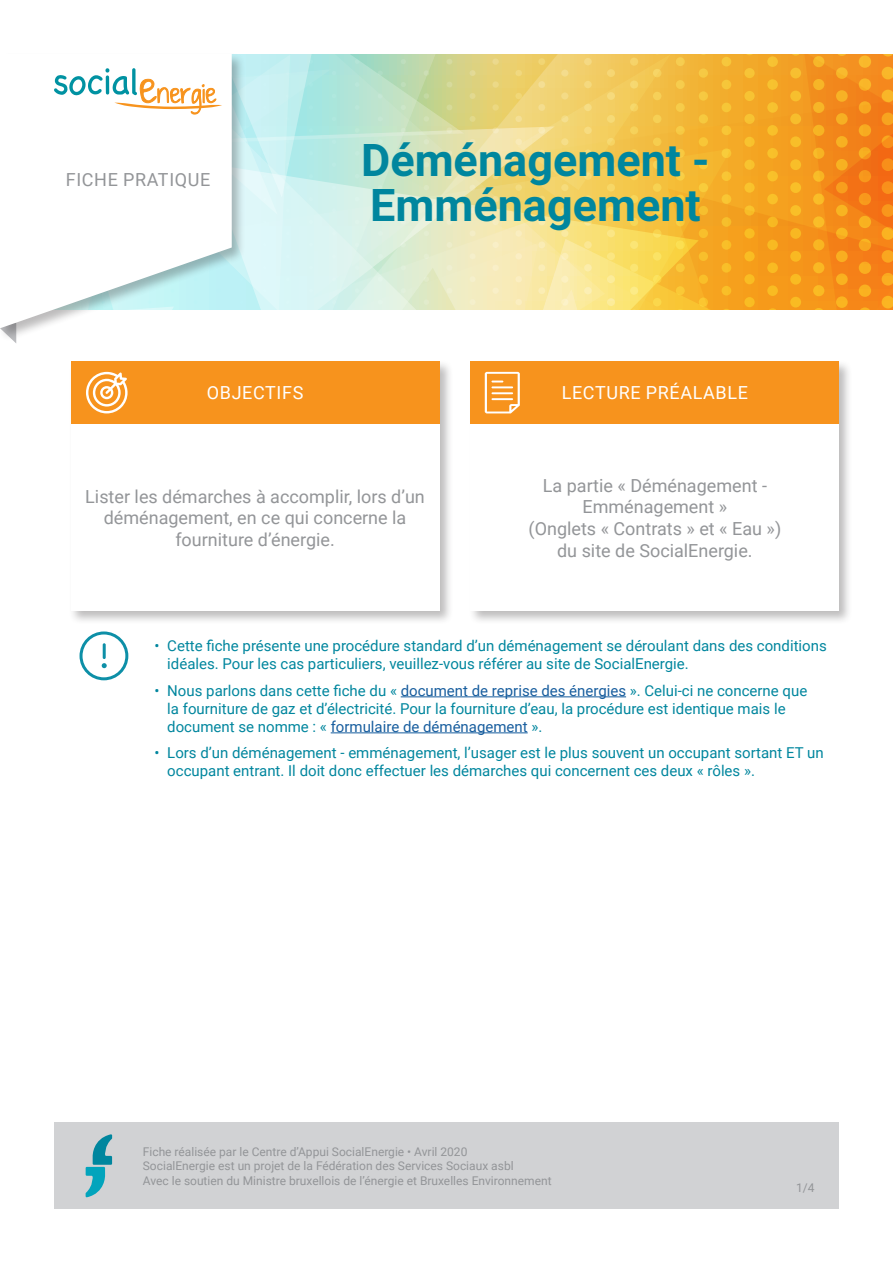
<style>
.page{position:relative;width:893px;height:1263px;background:#fff}
.page>*{position:absolute;margin:0;border:0;box-sizing:border-box;transform-origin:0 0}
.t1{font:700 45px/45px "Roboto";color:#00869e}
.t2{font:18px/21.6px "Roboto";color:#939598;text-align:center}
.t3{font:18px "Roboto";letter-spacing:.035em;color:#fff}
.t4{font:18px "Roboto";letter-spacing:.035em;color:#939598}
.t5{font:15px/18px "Roboto";color:#00869e}
.t6{font:12px "Roboto";color:#939598}
.s1{color:#175d9e}
</style>
<div class="page">
<svg style="left:1px;top:310px;width:87px;height:18px"></svg>
<svg style="left:53px;top:54px;width:840px;height:256px"></svg>
<div style="left:54px;top:1123px;width:785px;height:86px;background:#d1d2d4"></div>
<svg style="left:86px;top:1134px;width:26px;height:63px"></svg>
<div style="left:469px;top:359px;width:384px;height:266px;background:#231f20;opacity:.3"></div>
<div style="left:471px;top:361px;width:368px;height:250px;background:#fff"></div>
<div style="left:69px;top:359px;width:384px;height:266px;background:#231f20;opacity:.3"></div>
<div style="left:71px;top:361px;width:368px;height:250px;background:#fff"></div>
<div style="left:71px;top:361px;width:368px;height:63px;background:#f7931d"></div>
<div style="left:471px;top:361px;width:368px;height:63px;background:#f7931d"></div>
<svg style="left:485px;top:372px;width:35px;height:41px"></svg>
<svg style="left:86px;top:372px;width:42px;height:41px"></svg>
<hr style="left:401px;top:696px;width:225px;height:1px;background:#175d9e">
<hr style="left:331px;top:732px;width:197px;height:1px;background:#175d9e">
<svg style="left:80px;top:631px;width:48px;height:49px"></svg>
<hr style="left:103px;top:643px;width:3px;height:16px;background:#0d8fa7;border-radius:2px">
<p class="t4" style="left:66px;top:167px;width:146px">FICHE PRATIQUE</p>
<p class="t1" style="left:361px;top:136px;width:350px">Déménagement -<br>Emménagement</p>
<p class="t3" style="left:207px;top:380px;width:98px">OBJECTIFS</p>
<p class="t3" style="left:562px;top:380px;width:188px">LECTURE PRÉALABLE</p>
<p class="t2" style="left:85px;top:485px;width:341px">Lister les démarches à accomplir, lors d’un déménagement, en ce qui concerne la</p>
<p class="t2" style="left:175px;top:528px;width:161px">fourniture d’énergie.</p>
<p class="t2" style="left:529px;top:474px;width:254px">La partie « Déménagement -<br>Emménagement »<br>(Onglets « Contrats » et « Eau »)</p>
<p class="t2" style="left:557px;top:539px;width:197px">du site de SocialEnergie.</p>
<p class="t5" style="left:167px;top:636px;width:661px;text-indent:-13px">• Cette fiche présente une procédure standard d’un déménagement se déroulant dans des conditions idéales. Pour les cas particuliers, veuillez-vous référer au site de SocialEnergie.</p>
<p class="t5" style="left:167px;top:681px;width:641px;text-indent:-13px">• Nous parlons dans cette fiche du « <span class="s1">document de reprise des énergies</span> ». Celui-ci ne concerne que la fourniture de gaz et d’électricité. Pour la fourniture d’eau, la procédure est identique mais le document se nomme : « <span class="s1">formulaire de déménagement</span> ».</p>
<p class="t5" style="left:167px;top:743px;width:658px;text-indent:-13px">• Lors d’un déménagement - emménagement, l’usager est le plus souvent un occupant sortant ET un occupant entrant. Il doit donc effectuer les démarches qui concernent ces deux « rôles ».</p>
<p class="t6" style="left:143px;top:1143px;width:326px">Fiche réalisée par le Centre d’Appui SocialEnergie • Avril 2020</p>
<p class="t6" style="left:143px;top:1158px;width:372px">SocialEnergie est un projet de la Fédération des Services Sociaux asbl</p>
<p class="t6" style="left:143px;top:1172px;width:410px">Avec le soutien du Ministre bruxellois de l’énergie et Bruxelles Environnement</p>
<p class="t6" style="left:796px;top:1179px;width:20px">1/4</p>
</div>
